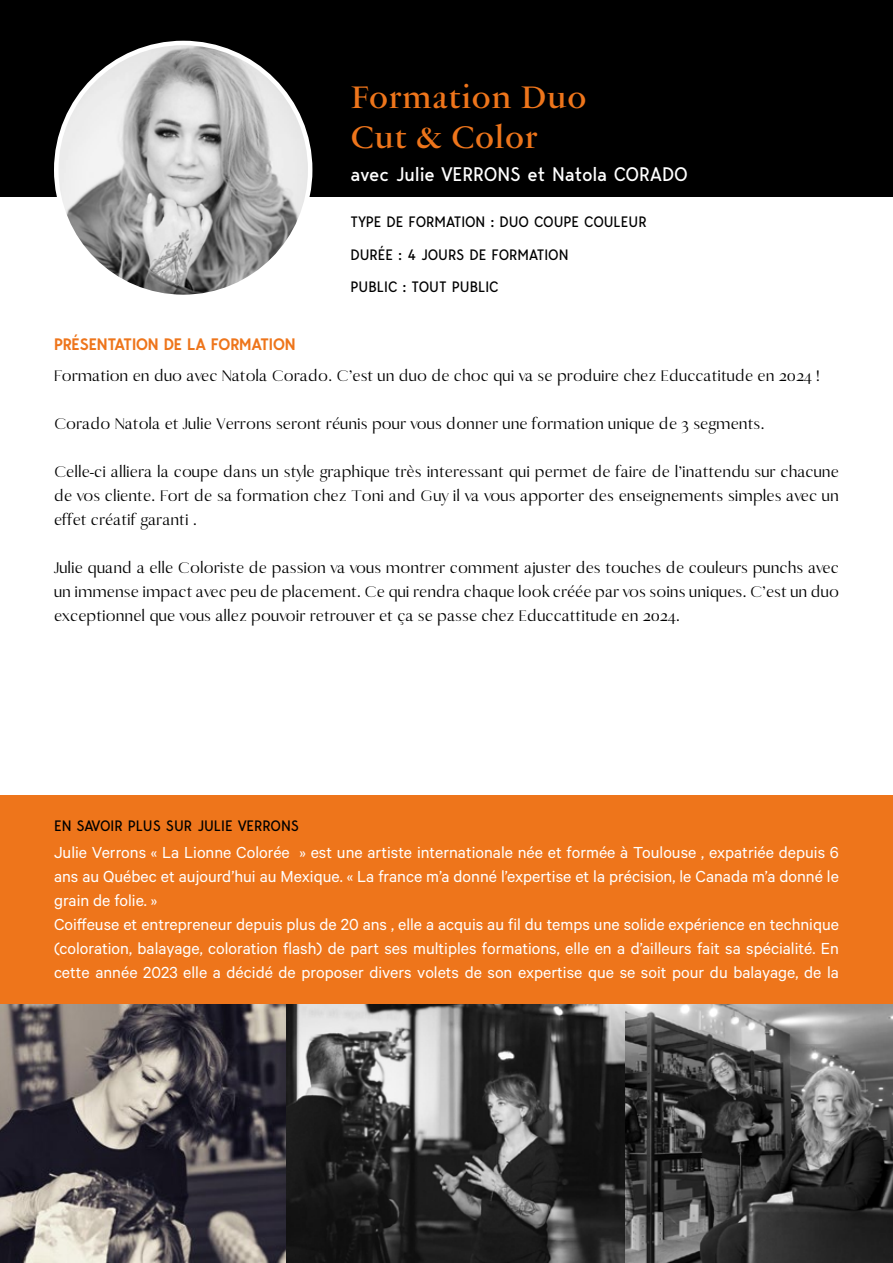
<style>
.page{position:relative;width:893px;height:1263px;background:#fff}
.page>*{position:absolute;margin:0;border:0;box-sizing:border-box;transform-origin:0 0}
.t1{font:700 33px/39.6px "LVMH Air";color:#ee751b}
.t2{font:19.5px "Bergen Text";letter-spacing:-.01em;color:#fff}
.t3{font:18px/24px "Antique";color:#000;text-align:justify}
.t4{font:18px/24px "Calibre";color:#fff}
.t5{font:600 16.5px "Bergen Text";letter-spacing:-.01em;color:#ee751b}
.t6{font:15px/32.4px "Bergen Text";letter-spacing:-.01em;color:#000}
</style>
<div class="page">
<div style="left:0;top:0;width:893px;height:197px;background:#000"></div>
<div style="left:0;top:795px;width:893px;height:210px;background:#ee751b"></div>
<img style="left:0;top:1005px;width:893px;height:258px">
<img style="left:56px;top:43px;width:254px;height:254px;border-radius:127px">
<h1 class="t1" style="left:350px;top:76px;width:238px">Formation Duo<br>Cut &amp; Color</h1>
<p class="t2" style="left:350px;top:161px;width:339px">avec Julie VERRONS et Natola CORADO</p>
<p class="t6" style="left:350px;top:205px;width:298px">TYPE DE FORMATION : DUO COUPE COULEUR</p>
<p class="t5" style="left:54px;top:332px;width:243px">PRÉSENTATION DE LA FORMATION</p>
<p class="t6" style="left:350px;top:238px;width:220px">DURÉE : 4 JOURS DE FORMATION<br>PUBLIC : TOUT PUBLIC</p>
<p class="t3" style="left:54px;top:363px;width:767px">Formation en duo avec Natola Corado. C’est un duo de choc qui va se produire chez Educcatitude en 2024 !</p>
<p class="t3" style="left:54px;top:411px;width:712px">Corado Natola et Julie Verrons seront réunis pour vous donner une formation unique de 3 segments.</p>
<p class="t3" style="left:54px;top:459px;width:786px">Celle-ci alliera la coupe dans un style graphique très interessant qui permet de faire de l’inattendu sur chacune de vos cliente. Fort de sa formation chez Toni and Guy il va vous apporter des enseignements simples avec un effet créatif garanti .</p>
<p class="t3" style="left:54px;top:555px;width:786px">Julie quand a elle Coloriste de passion va vous montrer comment ajuster des touches de couleurs punchs avec un immense impact avec peu de placement. Ce qui rendra chaque look créée par vos soins uniques. C’est un duo exceptionnel que vous allez pouvoir retrouver et ça se passe chez Educcattitude en 2024.</p>
<p class="t6" style="left:54px;top:809px;width:247px">EN SAVOIR PLUS SUR JULIE VERRONS</p>
<p class="t4" style="left:54px;top:840px;width:787px">Julie Verrons « La Lionne Colorée » est une artiste internationale née et formée à Toulouse , expatriée depuis 6 ans au Québec et aujourd’hui au Mexique. « La france m’a donné l’expertise et la précision, le Canada m’a donné le grain de folie. »<br>Coiffeuse et entrepreneur depuis plus de 20 ans , elle a acquis au fil du temps une solide expérience en technique (coloration, balayage, coloration flash) de part ses multiples formations, elle en a d’ailleurs fait sa spécialité. En cette année 2023 elle a décidé de proposer divers volets de son expertise que se soit pour du balayage, de la</p>
</div>
